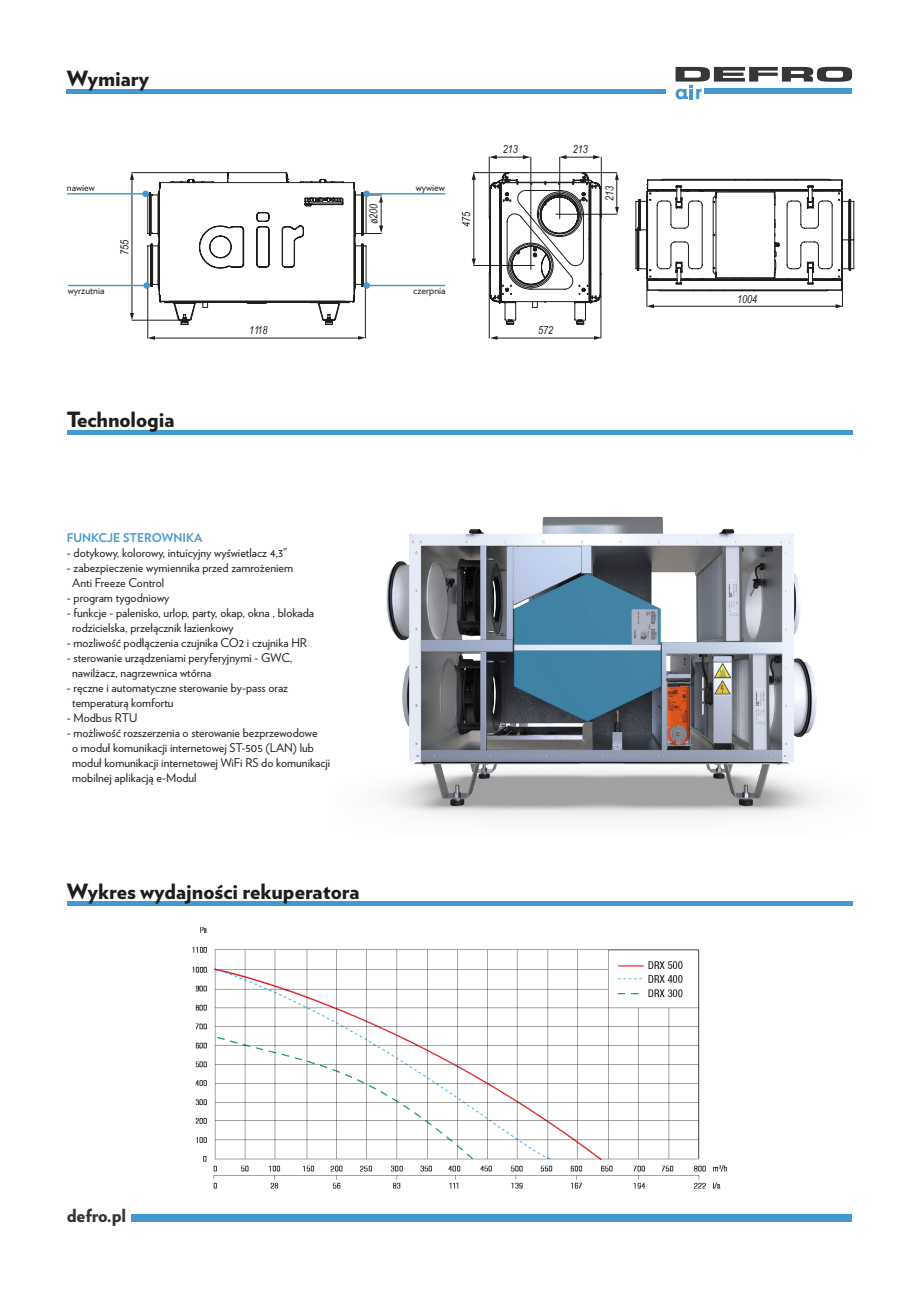
<style>
.page{position:relative;width:919px;height:1289px;background:#fff}
.page>*{position:absolute;margin:0;border:0;box-sizing:border-box;transform-origin:0 0}
.t1{font:900 21px "Verlag";color:#1d1d1b}
.t2{font:900 18px "Verlag";letter-spacing:-.01em;color:#373636}
.t3{font:12px/15px "Verlag";color:#1d1d1b}
.t4{font:700 12px "Verlag";color:#4498d1}
.t5{font:italic 10.95px "Arial Narrow";color:#1d1d1b}
.t6{font:10.05px "Verlag";color:#1d1d1b}
</style>
<div class="page">
<svg style="left:675px;top:67px;width:177px;height:32px"></svg>
<hr style="left:67px;top:89px;width:598px;height:4px;background:#4498d1">
<hr style="left:67px;top:430px;width:785px;height:4px;background:#4498d1">
<div style="left:67px;top:901px;width:785px;height:5px;background:#4498d1"></div>
<div style="left:131px;top:1214px;width:721px;height:8px;background:#4498d1"></div>
<img style="left:382px;top:516px;width:439px;height:303px">
<hr style="left:473px;top:178px;width:1px;height:82px;background:#1d1d1b">
<svg style="left:471px;top:258px;width:5px;height:8px"></svg>
<svg style="left:471px;top:172px;width:5px;height:8px"></svg>
<hr style="left:474px;top:172px;width:36px;height:1px;background:#1d1d1b">
<hr style="left:474px;top:265px;width:60px;height:1px;background:#1d1d1b">
<svg style="left:559px;top:155px;width:41px;height:4px"></svg>
<hr style="left:601px;top:157px;width:1px;height:61px;background:#1d1d1b">
<hr style="left:559px;top:157px;width:1px;height:62px;background:#1d1d1b">
<hr style="left:489px;top:157px;width:1px;height:62px;background:#1d1d1b">
<hr style="left:530px;top:157px;width:1px;height:112px;background:#1d1d1b">
<svg style="left:489px;top:155px;width:41px;height:4px"></svg>
<hr style="left:496px;top:338px;width:99px;height:1px;background:#1d1d1b">
<svg style="left:594px;top:336px;width:7px;height:4px"></svg>
<svg style="left:490px;top:336px;width:7px;height:4px"></svg>
<hr style="left:600px;top:274px;width:1px;height:64px;background:#1d1d1b">
<hr style="left:489px;top:272px;width:1px;height:66px;background:#1d1d1b">
<svg style="left:489px;top:172px;width:365px;height:152px"></svg>
<hr style="left:147px;top:285px;width:1px;height:53px;background:#1d1d1b">
<hr style="left:365px;top:285px;width:1px;height:53px;background:#1d1d1b">
<hr style="left:154px;top:338px;width:205px;height:1px;background:#1d1d1b">
<svg style="left:358px;top:336px;width:7px;height:4px"></svg>
<svg style="left:147px;top:336px;width:8px;height:4px"></svg>
<hr style="left:132px;top:178px;width:1px;height:136px;background:#1d1d1b">
<svg style="left:130px;top:172px;width:4px;height:8px"></svg>
<svg style="left:130px;top:313px;width:4px;height:7px"></svg>
<hr style="left:132px;top:172px;width:96px;height:1px;background:#1d1d1b">
<hr style="left:132px;top:320px;width:48px;height:1px;background:#1d1d1b">
<svg style="left:147px;top:172px;width:236px;height:152px"></svg>
<img style="left:192px;top:927px;width:534px;height:262px">
<hr style="left:68px;top:285px;width:79px;height:1px;background:#4498d1">
<div style="left:143px;top:282px;width:7px;height:7px;background:#4498d1;border-radius:50%"></div>
<hr style="left:67px;top:193px;width:79px;height:1px;background:#4498d1">
<div style="left:142px;top:190px;width:7px;height:7px;background:#4498d1;border-radius:50%"></div>
<hr style="left:366px;top:193px;width:79px;height:1px;background:#4498d1">
<div style="left:363px;top:190px;width:7px;height:7px;background:#4498d1;border-radius:50%"></div>
<hr style="left:366px;top:285px;width:79px;height:1px;background:#4498d1">
<div style="left:363px;top:282px;width:7px;height:7px;background:#4498d1;border-radius:50%"></div>
<p class="t1" style="left:67px;top:61px;width:84px">Wymiary</p>
<p class="t6" style="left:67px;top:180px;width:29px">nawiew</p>
<p class="t6" style="left:68px;top:282px;width:38px">wyrzutnia</p>
<p class="t5" style="left:117px;top:255px;width:17px;rotate:-90deg">755</p>
<p class="t1" style="left:67px;top:402px;width:109px">Technologia</p>
<p class="t5" style="left:249px;top:323px;width:20px">1118</p>
<p class="t5" style="left:366px;top:224px;width:22px;rotate:-90deg">ø200</p>
<p class="t6" style="left:415px;top:180px;width:31px">wywiew</p>
<p class="t5" style="left:459px;top:227px;width:17px;rotate:-90deg">475</p>
<p class="t6" style="left:413px;top:282px;width:34px">czerpnia</p>
<p class="t5" style="left:502px;top:142px;width:17px">213</p>
<p class="t5" style="left:572px;top:142px;width:17px">213</p>
<p class="t5" style="left:602px;top:201px;width:17px;rotate:-90deg">213</p>
<p class="t5" style="left:538px;top:323px;width:17px">572</p>
<p class="t4" style="left:67px;top:528px;width:137px">FUNKCJE STEROWNIKA</p>
<p class="t3" style="left:67px;top:544px;width:222px">- dotykowy, kolorowy, intuicyjny wyświetlacz 4,3”</p>
<p class="t3" style="left:67px;top:559px;width:228px">- zabezpieczenie wymiennika przed zamrożeniem</p>
<p class="t3" style="left:72px;top:574px;width:93px">Anti Freeze Control</p>
<p class="t3" style="left:67px;top:589px;width:104px">- program tygodniowy</p>
<p class="t3" style="left:72px;top:604px;width:243px;text-indent:-5px">- funkcje - palenisko, urlop, party, okap, okna , blokada rodzicielska, przełącznik łazienkowy</p>
<p class="t3" style="left:67px;top:634px;width:242px">- mozliwość podłączenia czujnika CO2 i czujnika HR</p>
<p class="t3" style="left:72px;top:649px;width:222px;text-indent:-5px">- sterowanie urządzeniami peryferyjnymi - GWC, nawilżacz, nagrzewnica wtórna</p>
<p class="t3" style="left:72px;top:679px;width:217px;text-indent:-5px">- ręczne i automatyczne sterowanie by-pass oraz temperaturą komfortu</p>
<p class="t3" style="left:67px;top:709px;width:72px">- Modbus RTU</p>
<p class="t3" style="left:72px;top:724px;width:260px;text-indent:-5px">- możliwość rozszerzenia o sterowanie bezprzewodowe<br>o moduł komunikacji internetowej ST-505 (LAN) lub moduł komunikacji internetowej WiFi RS do komunikacji mobilnej aplikacją e-Modul</p>
<p class="t1" style="left:67px;top:873px;width:294px">Wykres wydajności rekuperatora</p>
<p class="t2" style="left:67px;top:1200px;width:61px">defro.pl</p>
<p class="t5" style="left:737px;top:291px;width:22px">1004</p>
</div>
